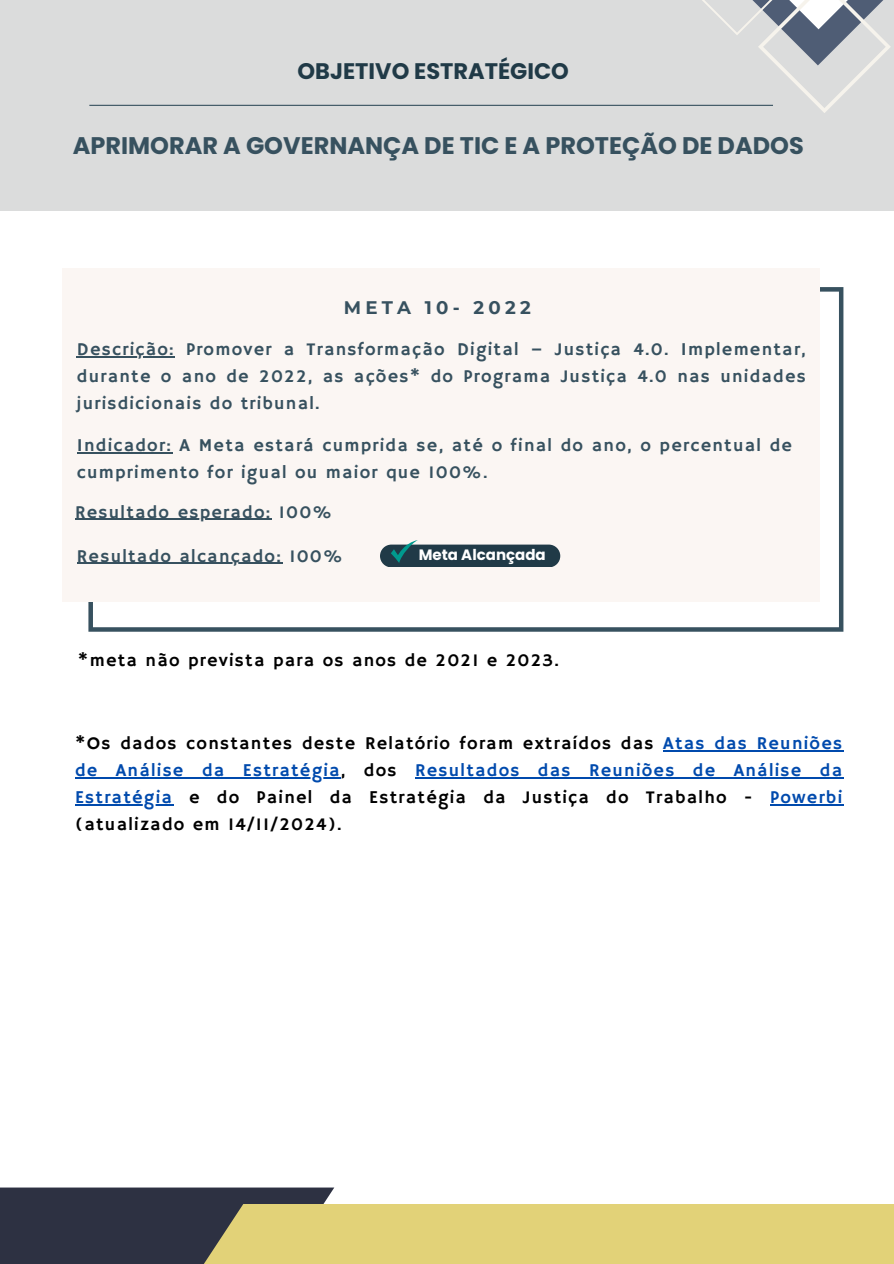
<style>
.page{position:relative;width:894px;height:1264px;background:#fff}
.page>*{position:absolute;margin:0;border:0;box-sizing:border-box;transform-origin:0 0}
.t1{font:700 24px "Poppins";color:#37515f}
.t2{font:700 22.5px "Poppins";color:#203a47}
.t3{font:700 18.15px "Montserrat";letter-spacing:.235em;color:#37515f}
.t4{font:18px/27px "Hammersmith One";letter-spacing:.07em;color:#37515f}
.t5{font:18px/27px "Hammersmith One";letter-spacing:.07em;color:#000;text-align:justify}
.t6{font:700 15px "Poppins";color:#fff}
.s1{color:#004aad}
</style>
<div class="page">
<div style="left:0;top:1187px;width:334px;height:76px;background:#2d3142"></div>
<div style="left:174px;top:1203px;width:719px;height:60px;background:#e2d278"></div>
<div style="left:0;top:0;width:893px;height:210px;background:#dbdcdc"></div>
<svg style="left:701px;top:0;width:190px;height:113px"></svg>
<hr style="left:89px;top:105px;width:683px;height:1px;background:#37515f">
<svg style="left:88px;top:287px;width:755px;height:344px"></svg>
<div style="left:62px;top:269px;width:758px;height:333px;background:#fbf6f3"></div>
<hr style="left:77px;top:452px;width:95px;height:1px;background:#37515f">
<hr style="left:75px;top:518px;width:196px;height:2px;background:#37515f">
<hr style="left:77px;top:562px;width:205px;height:2px;background:#37515f">
<hr style="left:77px;top:356px;width:98px;height:1px;background:#37515f">
<hr style="left:663px;top:750px;width:180px;height:1px;background:#004aad">
<hr style="left:75px;top:777px;width:266px;height:1px;background:#004aad">
<hr style="left:415px;top:777px;width:428px;height:1px;background:#004aad">
<hr style="left:75px;top:804px;width:98px;height:1px;background:#004aad">
<hr style="left:769px;top:804px;width:74px;height:1px;background:#004aad">
<div style="left:380px;top:544px;width:180px;height:23px;background:#203a47;border-radius:11px"></div>
<svg style="left:391px;top:540px;width:27px;height:22px"></svg>
<p class="t2" style="left:297px;top:56px;width:273px">OBJETIVO ESTRATÉGICO</p>
<h1 class="t1" style="left:73px;top:129px;width:732px">APRIMORAR A GOVERNANÇA DE TIC E A PROTEÇÃO DE DADOS</h1>
<p class="t3" style="left:343px;top:296px;width:188px">META 10- 2022</p>
<p class="t4" style="left:77px;top:336px;width:730px;text-align:justify">Descrição: Promover a Transformação Digital – Justiça 4.0. Implementar, durante o ano de 2022, as ações* do Programa Justiça 4.0 nas unidades jurisdicionais do tribunal.</p>
<p class="t4" style="left:77px;top:432px;width:716px">Indicador: A Meta estará cumprida se, até o final do ano, o percentual de cumprimento for igual ou maior que 100%.</p>
<p class="t4" style="left:75px;top:499px;width:258px">Resultado esperado: 100%</p>
<p class="t4" style="left:77px;top:543px;width:267px">Resultado alcançado: 100%</p>
<p class="t6" style="left:418px;top:544px;width:128px">Meta Alcançada</p>
<p class="t5" style="left:78px;top:647px;width:482px">*meta não prevista para os anos de 2021 e 2023.</p>
<p class="t5" style="left:75px;top:730px;width:768px">*Os dados constantes deste Relatório foram extraídos das <span class="s1">Atas das Reuniões de Análise da Estratégia</span>, dos <span class="s1">Resultados das Reuniões de Análise da Estratégia</span> e do Painel da Estratégia da Justiça do Trabalho - <span class="s1">Powerbi </span>(atualizado em 14/11/2024).</p>
</div>
